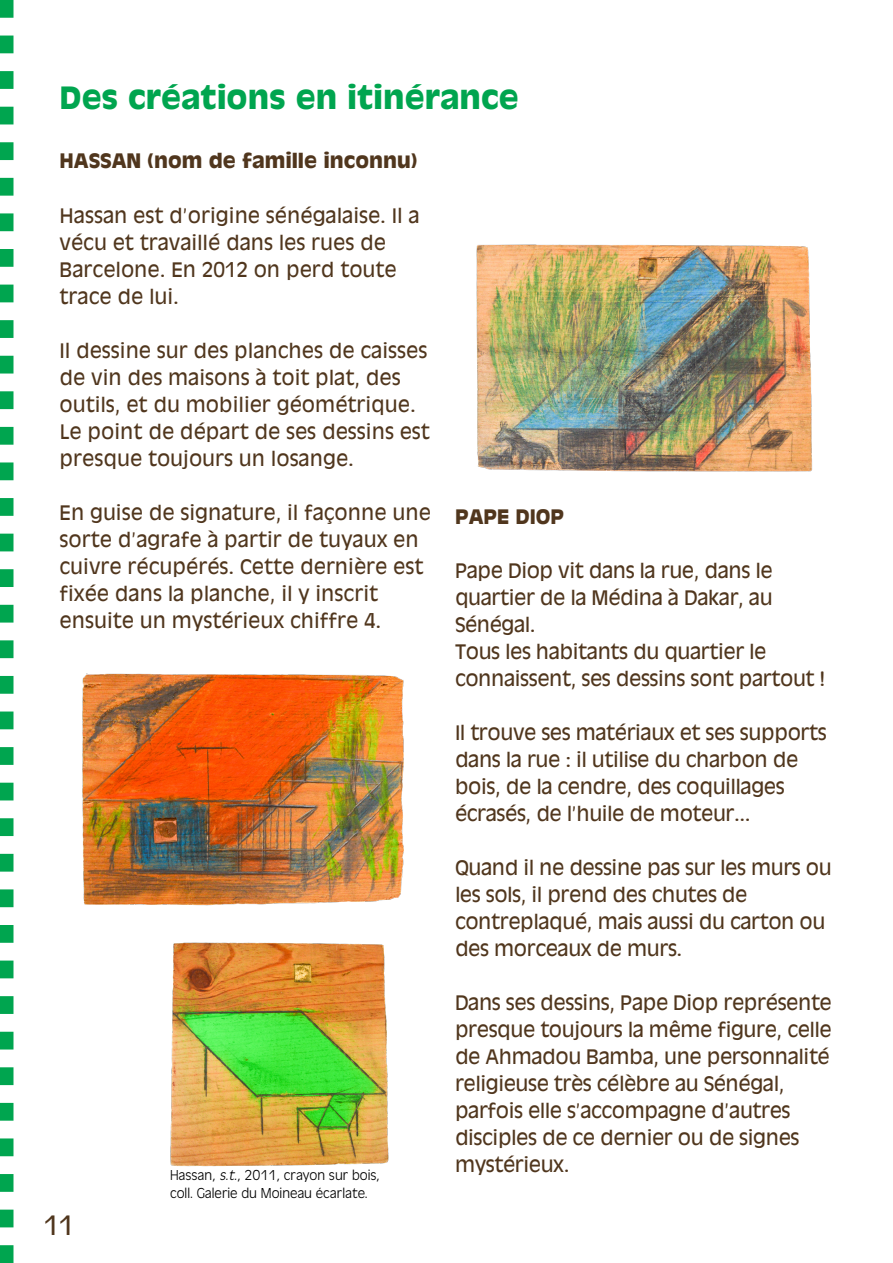
<style>
.page{position:relative;width:893px;height:1263px;background:#fff}
.page>*{position:absolute;margin:0;border:0;box-sizing:border-box;transform-origin:0 0}
.titre_paragraphe{font:700 30px "Antique Olive";color:#00a54f}
.t1{font:25.5px "Antique Olive";color:#50361d}
.texte{font:19.5px/27px "Antique Olive";letter-spacing:-.02em;color:#50361d}
.texte-2{font:19.5px/27px "Antique Olive";color:#50361d}
.mini_sous_titre{font:700 19.5px "Antique Olive";color:#50361d}
.t2{font:300 15px/18px "Antique Oli";color:#000}
.s1{font-style:italic}
</style>
<div class="page">
<img style="left:82px;top:673px;width:322px;height:233px">
<img style="left:170px;top:942px;width:219px;height:225px">
<img style="left:476px;top:244px;width:336px;height:228px">
<svg style="left:0;top:0;width:14px;height:1263px"></svg>
<p class="titre_paragraphe" style="left:60px;top:78px;width:461px">Des créations en itinérance</p>
<p class="mini_sous_titre" style="left:60px;top:148px;width:359px">HASSAN (nom de famille inconnu)</p>
<p class="texte-2" style="left:60px;top:201px;width:361px">Hassan est d’origine sénégalaise. Il a vécu et travaillé dans les rues de<br>Barcelone. En 2012 on perd toute trace de lui.</p>
<p class="texte-2" style="left:60px;top:336px;width:372px">Il dessine sur des planches de caisses de vin des maisons à toit plat, des outils, et du mobilier géométrique.<br>Le point de départ de ses dessins est presque toujours un losange.</p>
<p class="texte-2" style="left:60px;top:498px;width:373px">En guise de signature, il façonne une sorte d’agrafe à partir de tuyaux en cuivre récupérés. Cette dernière est fixée dans la planche, il y inscrit ensuite un mystérieux chiffre 4.</p>
<h2 class="t1" style="left:44px;top:1209px;width:32px">11</h2>
<p class="t2" style="left:170px;top:1166px;width:211px">Hassan, <span class="s1">s.t.</span>, 2011, crayon sur bois, coll. Galerie du Moineau écarlate.</p>
<p class="mini_sous_titre" style="left:455px;top:504px;width:111px">PAPE DIOP</p>
<p class="texte" style="left:455px;top:557px;width:319px;text-align:justify">Pape Diop vit dans la rue, dans le quartier de la Médina à Dakar, au Sénégal.</p>
<p class="texte" style="left:455px;top:638px;width:372px">Tous les habitants du quartier le connaissent, ses dessins sont partout !</p>
<p class="texte" style="left:455px;top:719px;width:373px">Il trouve ses matériaux et ses supports dans la rue : il utilise du charbon de bois, de la cendre, des coquillages écrasés, de l’huile de moteur...</p>
<p class="texte" style="left:455px;top:854px;width:378px">Quand il ne dessine pas sur les murs ou les sols, il prend des chutes de contreplaqué, mais aussi du carton ou des morceaux de murs.</p>
<p class="texte" style="left:455px;top:989px;width:378px">Dans ses dessins, Pape Diop représente presque toujours la même figure, celle de Ahmadou Bamba, une personnalité religieuse très célèbre au Sénégal, parfois elle s’accompagne d’autres disciples de ce dernier ou de signes mystérieux.</p>
</div>
